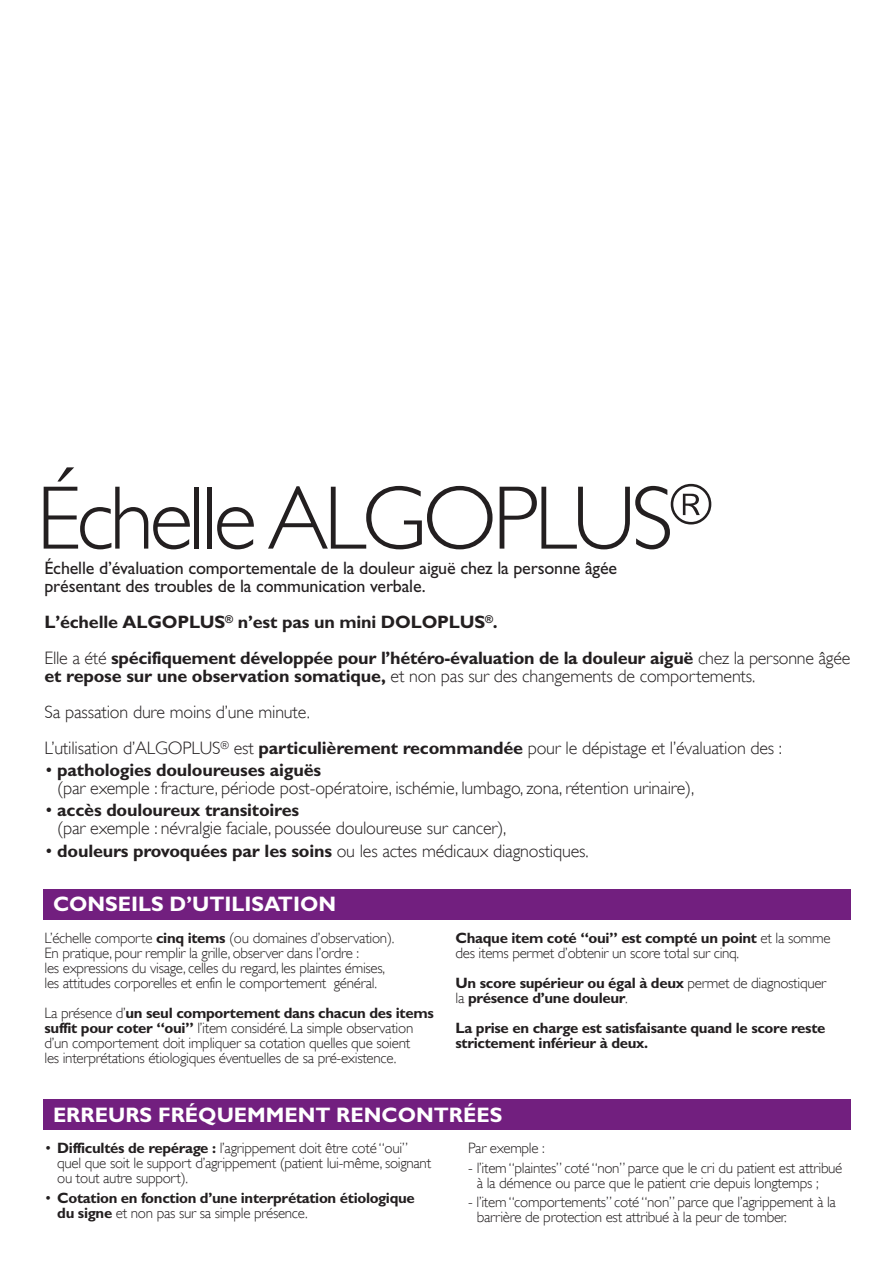
<style>
.page{position:relative;width:894px;height:1264px;background:#fff}
.page>*{position:absolute;margin:0;border:0;box-sizing:border-box;transform-origin:0 0}
.t1{font:300 90.75px "Gill Sans";letter-spacing:-.05em;color:#231f20}
.t2{font:700 21px "Gill Sans";color:#fff}
.t3{font:300 18px/36px "Gill Sans";letter-spacing:-.01em;color:#231f20}
.t4{font:700 18px/36px "Gill Sans";letter-spacing:-.015em;color:#231f20}
.t5{font:18px/18px "Gill Sans";letter-spacing:-.01em;color:#231f20}
.t6{font:300 15px/15px "Gill Sans";letter-spacing:-.02em;color:#231f20}
.t7{font:700 15px/15px "Gill Sans";letter-spacing:-.02em;color:#231f20}
.s1{font-weight:300}
.s2{font-weight:700}
</style>
<div class="page">
<div style="left:43px;top:889px;width:808px;height:31px;background:#721f7f"></div>
<div style="left:43px;top:1099px;width:808px;height:31px;background:#721f7f"></div>
<h1 class="t1" style="left:36px;top:467px;width:678px">échelle ALgopLuS<sup>®</sup></h1>
<p class="t5" style="left:45px;top:560px;width:574px">Échelle d’évaluation comportementale de la douleur aiguë chez la personne âgée présentant des troubles de la communication verbale.</p>
<p class="t4" style="left:45px;top:605px;width:807px">L’échelle ALGOPLUS<sup>®</sup> n’est pas un mini DOLOPLUS<sup>®</sup>.<br><span class="s1">Elle a été</span> spécifiquement développée pour l’hétéro-évaluation de la douleur aiguë <span class="s1">chez la personne âgée</span></p>
<p class="t3" style="left:45px;top:658px;width:739px"><span class="s2">et repose sur une observation somatique,</span> et non pas sur des changements de comportements.<br>Sa passation dure moins d’une minute.<br>L’utilisation d’ALgopLuS<sup>®</sup> est <span class="s2">particulièrement recommandée</span> pour le dépistage et l’évaluation des :</p>
<p class="t3" style="left:57px;top:761px;width:638px;line-height:18px;text-indent:-13px">• <span class="s2">pathologies douloureuses aiguës<br></span>(par exemple : fracture, période post-opératoire, ischémie, lumbago, zona, rétention urinaire),</p>
<p class="t3" style="left:57px;top:801px;width:451px;line-height:18px;text-indent:-13px">• <span class="s2">accès douloureux transitoires<br></span>(par exemple : névralgie faciale, poussée douloureuse sur cancer),</p>
<p class="t3" style="left:45px;top:832px;width:546px">• <span class="s2">douleurs provoquées par les soins</span> ou les actes médicaux diagnostiques.</p>
<h2 class="t2" style="left:53px;top:896px;width:285px">CONSEILS D’UTILISATION</h2>
<p class="t6" style="left:45px;top:931px;width:351px">L’échelle comporte <span class="s2">cinq items</span> (ou domaines d’observation).<br>En pratique, pour remplir la grille, observer dans l’ordre :<br>les expressions du visage, celles du regard, les plaintes émises, les attitudes corporelles et enfin le comportement général.</p>
<p class="t6" style="left:45px;top:1006px;width:391px">La présence d’<span class="s2">un seul comportement dans chacun des items suffit pour coter “oui”</span> l’item considéré. La simple observation d’un comportement doit impliquer sa cotation quelles que soient<br>les interprétations étiologiques éventuelles de sa pré-existence.</p>
<p class="t6" style="left:455px;top:931px;width:377px"><span class="s2">Chaque item coté “oui” est compté un point</span> et la somme des items permet d’obtenir un score total sur cinq.</p>
<p class="t7" style="left:455px;top:977px;width:372px">Un score supérieur ou égal à deux <span class="s1">permet de diagnostiquer la</span> présence d’une douleur<span class="s1">.</span></p>
<p class="t7" style="left:455px;top:1022px;width:371px">La prise en charge est satisfaisante quand le score reste strictement inférieur à deux.</p>
<h2 class="t2" style="left:53px;top:1106px;width:451px">ERREURS FRÉQUEMMENT RENCONTRÉES</h2>
<p class="t6" style="left:57px;top:1141px;width:375px;text-indent:-13px">• <span class="s2">Difficultés de repérage :</span> l’agrippement doit être coté “oui” quel que soit le support d’agrippement (patient lui-même, soignant ou tout autre support).</p>
<p class="t7" style="left:57px;top:1191px;width:359px;text-indent:-13px"><span class="s1">•</span> Cotation en fonction d’une interprétation étiologique du signe <span class="s1">et non pas sur sa simple présence.</span></p>
<p class="t6" style="left:468px;top:1141px;width:78px">par exemple :</p>
<p class="t6" style="left:477px;top:1160px;width:367px;text-indent:-8px">- l’item “plaintes” coté “non” parce que le cri du patient est attribué à la démence ou parce que le patient crie depuis longtemps ;</p>
<p class="t6" style="left:477px;top:1194px;width:361px;text-indent:-9px">- l’item “comportements” coté “non” parce que l’agrippement à la barrière de protection est attribué à la peur de tomber.</p>
</div>
